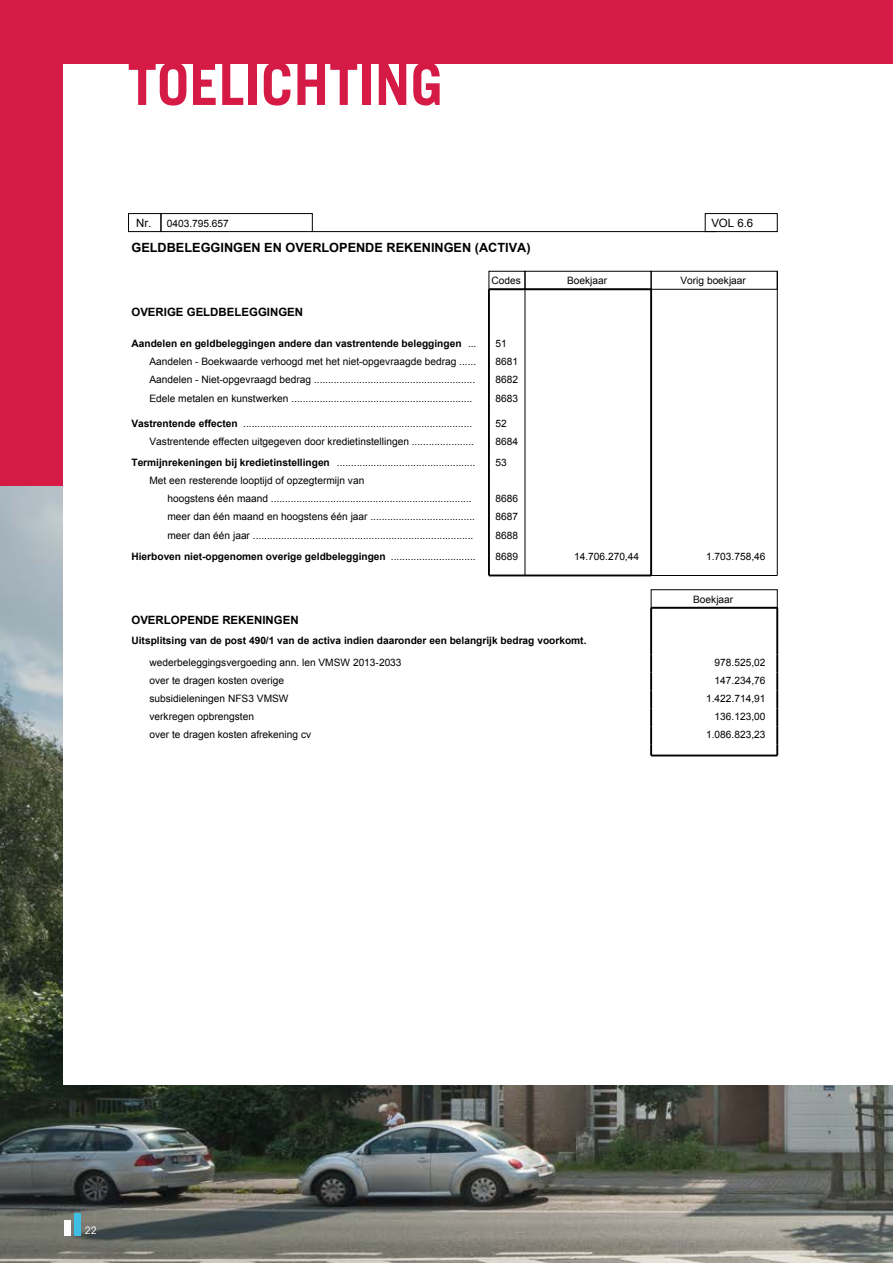
<style>
.page{position:relative;width:893px;height:1263px;background:#fff}
.page>*{position:absolute;margin:0;border:0;box-sizing:border-box;transform-origin:0 0}
.t1{font:700 58.5px "Trade Gothic LT Std";color:#d51a46}
.t2{font:700 12.75px "Arial";color:#000}
.t3{font:700 11.4px "Arial";color:#000}
.t4{font:11.4px "Arial";color:#000}
.t5{font:10.2px/18px "Arial";color:#000}
.t6{font:700 10.2px "Arial";color:#000}
.t7{font:10.05px "ITC Avant Garde Std";color:#fff}
.s1{font-size:11.4px}
</style>
<div class="page">
<img style="left:0;top:486px;width:893px;height:777px">
<div style="left:0;top:0;width:893px;height:486px;background:#d51a46"></div>
<div style="left:64px;top:64px;width:829px;height:1020px;background:#fff"></div>
<div style="left:64px;top:1219px;width:6px;height:16px;background:#fff"></div>
<div style="left:74px;top:1213px;width:7px;height:22px;background:#3fbee3"></div>
<div style="left:128px;top:213px;width:33px;height:19px;border:1px solid #000"></div>
<div style="left:160px;top:213px;width:153px;height:19px;border:1px solid #000"></div>
<div style="left:705px;top:213px;width:73px;height:19px;border:1px solid #000"></div>
<hr style="left:312px;top:231px;width:404px;height:1px;background:#000">
<div style="left:651px;top:271px;width:127px;height:19px;border:1px solid #000"></div>
<hr style="left:488px;top:289px;width:2px;height:286px;background:#000">
<hr style="left:650px;top:289px;width:2px;height:286px;background:#000">
<hr style="left:489px;top:288px;width:162px;height:2px;background:#000">
<hr style="left:524px;top:289px;width:1px;height:286px;background:#000">
<hr style="left:651px;top:575px;width:126px;height:1px;background:#000">
<hr style="left:489px;top:574px;width:162px;height:2px;background:#000">
<hr style="left:777px;top:271px;width:1px;height:304px;background:#000">
<div style="left:651px;top:589px;width:127px;height:19px;border:1px solid #000"></div>
<hr style="left:651px;top:607px;width:126px;height:2px;background:#000">
<hr style="left:650px;top:608px;width:2px;height:47px;background:#000">
<hr style="left:776px;top:608px;width:2px;height:47px;background:#000">
<hr style="left:651px;top:754px;width:126px;height:2px;background:#000">
<svg style="left:650px;top:655px;width:2px;height:100px"></svg>
<svg style="left:776px;top:655px;width:2px;height:100px"></svg>
<h1 class="t1" style="left:128px;top:48px;width:317px">TOELICHTING</h1>
<p class="t5" style="left:136px;top:214px;width:94px"><span class="s1">Nr.</span> 0403.795.657</p>
<p class="t4" style="left:711px;top:216px;width:43px">VOL 6.6</p>
<p class="t2" style="left:131px;top:239px;width:401px">GELDBELEGGINGEN EN OVERLOPENDE REKENINGEN (ACTIVA)</p>
<p class="t5" style="left:491px;top:272px;width:31px">Codes</p>
<p class="t5" style="left:567px;top:272px;width:42px">Boekjaar</p>
<p class="t5" style="left:680px;top:272px;width:67px">Vorig boekjaar</p>
<p class="t3" style="left:131px;top:304px;width:173px">OVERIGE GELDBELEGGINGEN</p>
<p class="t5" style="left:495px;top:335px;width:13px">51</p>
<p class="t6" style="left:131px;top:337px;width:332px">Aandelen en geldbeleggingen andere dan vastrentende beleggingen</p>
<p class="t5" style="left:468px;top:335px;width:10px">...</p>
<p class="t5" style="left:468px;top:371px;width:10px">...</p>
<p class="t5" style="left:495px;top:353px;width:24px">8681<br>8682</p>
<p class="t5" style="left:495px;top:414px;width:24px">52<br>8684</p>
<p class="t5" style="left:149px;top:353px;width:328px">Aandelen - Boekwaarde verhoogd met het niet-opgevraagde bedrag ......</p>
<p class="t5" style="left:149px;top:371px;width:327px">Aandelen - Niet-opgevraagd bedrag .........................................................</p>
<p class="t5" style="left:149px;top:390px;width:324px">Edele metalen en kunstwerken ................................................................</p>
<p class="t5" style="left:495px;top:390px;width:24px">8683</p>
<p class="t6" style="left:131px;top:416px;width:108px">Vastrentende effecten</p>
<p class="t5" style="left:149px;top:432px;width:328px">Vastrentende effecten uitgegeven door kredietinstellingen .......................</p>
<p class="t5" style="left:243px;top:414px;width:231px">.................................................................................</p>
<p class="t5" style="left:337px;top:454px;width:140px">.................................................</p>
<p class="t5" style="left:495px;top:454px;width:13px">53</p>
<p class="t5" style="left:495px;top:490px;width:24px;text-align:justify">8686<br>8687<br>8688</p>
<p class="t5" style="left:495px;top:548px;width:24px">8689</p>
<p class="t6" style="left:131px;top:456px;width:200px">Termijnrekeningen bij kredietinstellingen</p>
<p class="t5" style="left:167px;top:490px;width:306px">hoogstens één maand .......................................................................</p>
<p class="t5" style="left:167px;top:526px;width:307px">meer dan één jaar ..............................................................................</p>
<p class="t5" style="left:149px;top:472px;width:216px">Met een resterende looptijd of opzegtermijn van</p>
<p class="t5" style="left:167px;top:508px;width:309px">meer dan één maand en hoogstens één jaar .....................................</p>
<p class="t6" style="left:131px;top:550px;width:256px">Hierboven niet-opgenomen overige geldbeleggingen</p>
<p class="t5" style="left:574px;top:548px;width:67px">14.706.270,44</p>
<p class="t5" style="left:706px;top:548px;width:61px">1.703.758,46</p>
<p class="t5" style="left:391px;top:548px;width:86px">..............................</p>
<p class="t3" style="left:131px;top:612px;width:169px">OVERLOPENDE REKENINGEN</p>
<p class="t6" style="left:131px;top:634px;width:457px">Uitsplitsing van de post 490/1 van de activa indien daaronder een belangrijk bedrag voorkomt.</p>
<p class="t5" style="left:468px;top:626px;width:10px">...</p>
<p class="t5" style="left:693px;top:590px;width:42px">Boekjaar</p>
<p class="t5" style="left:149px;top:653px;width:254px">wederbeleggingsvergoeding ann. len VMSW 2013-2033</p>
<p class="t5" style="left:715px;top:653px;width:52px">978.525,02</p>
<p class="t5" style="left:149px;top:671px;width:136px">over te dragen kosten overige</p>
<p class="t5" style="left:715px;top:671px;width:52px">147.234,76</p>
<p class="t5" style="left:149px;top:689px;width:141px">subsidieleningen NFS3 VMSW</p>
<p class="t5" style="left:706px;top:689px;width:61px">1.422.714,91</p>
<p class="t5" style="left:149px;top:707px;width:106px">verkregen opbrengsten</p>
<p class="t5" style="left:715px;top:707px;width:52px">136.123,00</p>
<p class="t5" style="left:149px;top:725px;width:163px">over te dragen kosten afrekening cv</p>
<p class="t5" style="left:706px;top:725px;width:61px">1.086.823,23</p>
<p class="t7" style="left:85px;top:1224px;width:13px">22</p>
</div>
